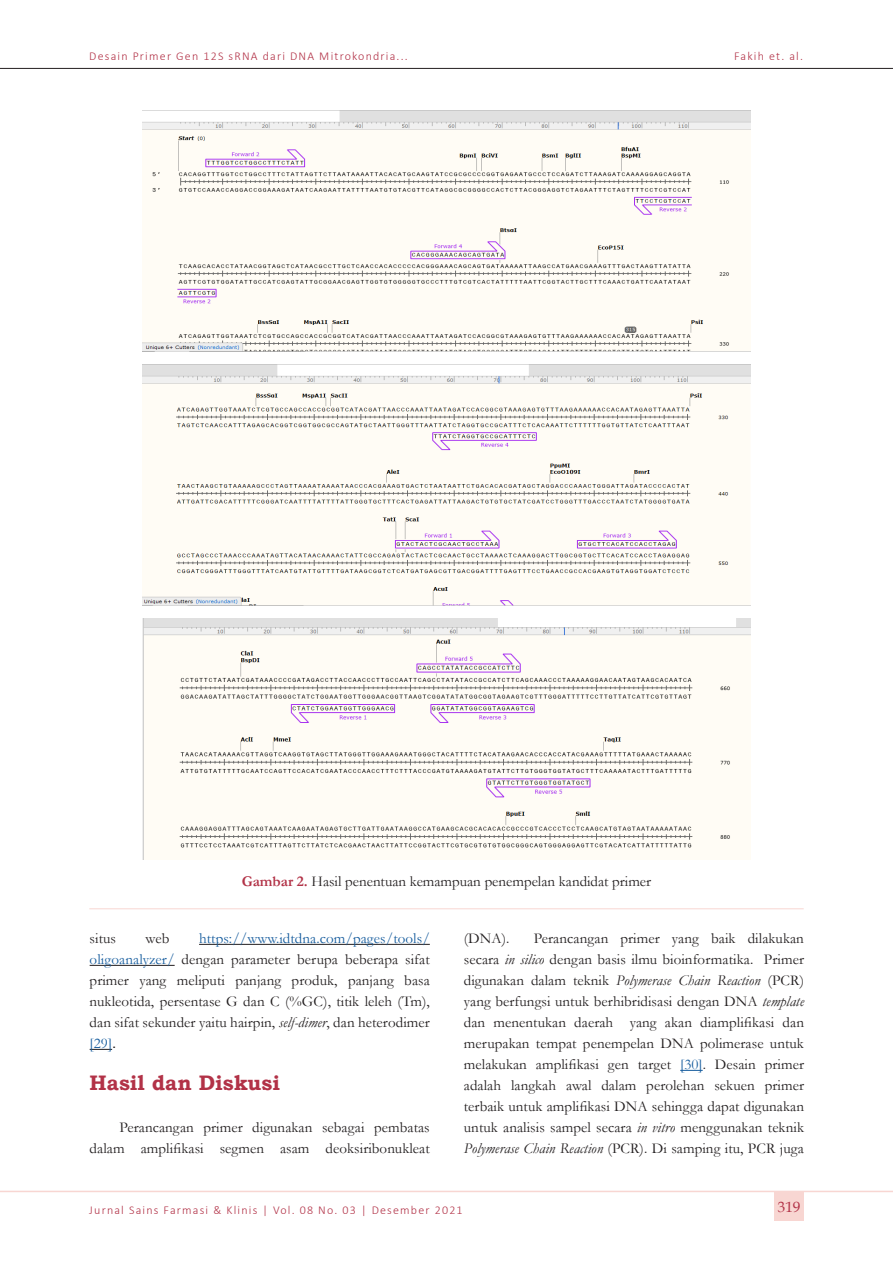
<style>
.page{position:relative;width:893px;height:1263px;background:#fff}
.page>*{position:absolute;margin:0;border:0;box-sizing:border-box;transform-origin:0 0}
.t1{font:700 21px "Bookman Old Style";color:#b23247}
.t2{font:15px/21px "Garamond";letter-spacing:.005em;color:#231f20;text-align:justify}
.t3{font:15px "Book Antiqua";color:#b23247}
.t4{font:300 12px "Calibri";letter-spacing:.1em;color:#b23247}
.s1{font-weight:700;color:#b23247}
.s2{color:#175d9e}
.s3{font-style:italic}
.s4{font-family:"Arial"}
</style>
<div class="page">
<hr style="left:0;top:68px;width:893px;height:1px;background:#231f20">
<hr style="left:0;top:1191px;width:893px;height:1px;background:#f8d6d2">
<div style="left:774px;top:1191px;width:30px;height:30px;background:#f8d6d2"></div>
<hr style="left:199px;top:944px;width:231px;height:1px;background:#231f20">
<hr style="left:90px;top:965px;width:85px;height:1px;background:#231f20">
<svg style="left:90px;top:1049px;width:22px;height:1px"></svg>
<svg style="left:680px;top:1070px;width:23px;height:1px"></svg>
<img style="left:142px;top:111px;width:609px;height:240px">
<img style="left:142px;top:364px;width:609px;height:241px">
<img style="left:142px;top:618px;width:609px;height:241px">
<hr style="left:89px;top:908px;width:715px;height:1px;background:#f8d6d2">
<p class="t4" style="left:89px;top:49px;width:320px">Desain Primer Gen 12S sRNA dari DNA Mitrokondria...</p>
<p class="t4" style="left:734px;top:49px;width:70px">Fakih et. al.</p>
<p class="t2" style="left:242px;top:870px;width:411px"><span class="s1">Gambar 2.</span> Hasil penentuan kemampuan penempelan kandidat primer</p>
<p class="t2" style="left:90px;top:928px;width:342px;text-indent:109px"><span class="s2">https://www.idtdna.com/pages/tools/ oligoanalyzer/</span> dengan parameter berupa beberapa sifat primer yang meliputi panjang produk, panjang basa nukleotida, persentase G dan C (%GC), titik leleh (Tm), dan sifat sekunder yaitu hairpin, <span class="s3">self-dimer</span>, dan heterodimer <span class="s2">[29]</span><span class="s4">.</span></p>
<p class="t1" style="left:90px;top:1068px;width:192px">Hasil dan Diskusi</p>
<p class="t2" style="left:90px;top:1117px;width:342px;text-align:right">Perancangan primer digunakan sebagai pembatas dalam amplifikasi segmen asam deoksiribonukleat</p>
<p class="t2" style="left:90px;top:928px;width:28px">situs</p>
<p class="t2" style="left:146px;top:928px;width:25px">web</p>
<p class="t2" style="left:464px;top:928px;width:342px;text-indent:70px">Perancangan primer yang baik dilakukan secara <span class="s3">in silico</span> dengan basis ilmu bioinformatika. Primer digunakan dalam teknik <span class="s3">Polymerase Chain Reaction</span> (PCR) yang berfungsi untuk berhibridisasi dengan DNA <span class="s3">template </span>dan menentukan daerah yang akan diamplifikasi dan merupakan tempat penempelan DNA polimerase untuk melakukan amplifikasi gen target <span class="s2">[30]</span>. Desain primer adalah langkah awal dalam perolehan sekuen primer terbaik untuk amplifikasi DNA sehingga dapat digunakan untuk analisis sampel secara <span class="s3">in vitro</span> menggunakan teknik <span class="s3">Polymerase Chain Reaction</span> (PCR). Di samping itu, PCR juga</p>
<p class="t2" style="left:464px;top:928px;width:47px">(DNA).</p>
<p class="t4" style="left:89px;top:1202px;width:375px">Jurnal Sains Farmasi &amp; Klinis | Vol. 08 No. 03 | Desember 2021</p>
<p class="t3" style="left:778px;top:1196px;width:24px">319</p>
</div>
